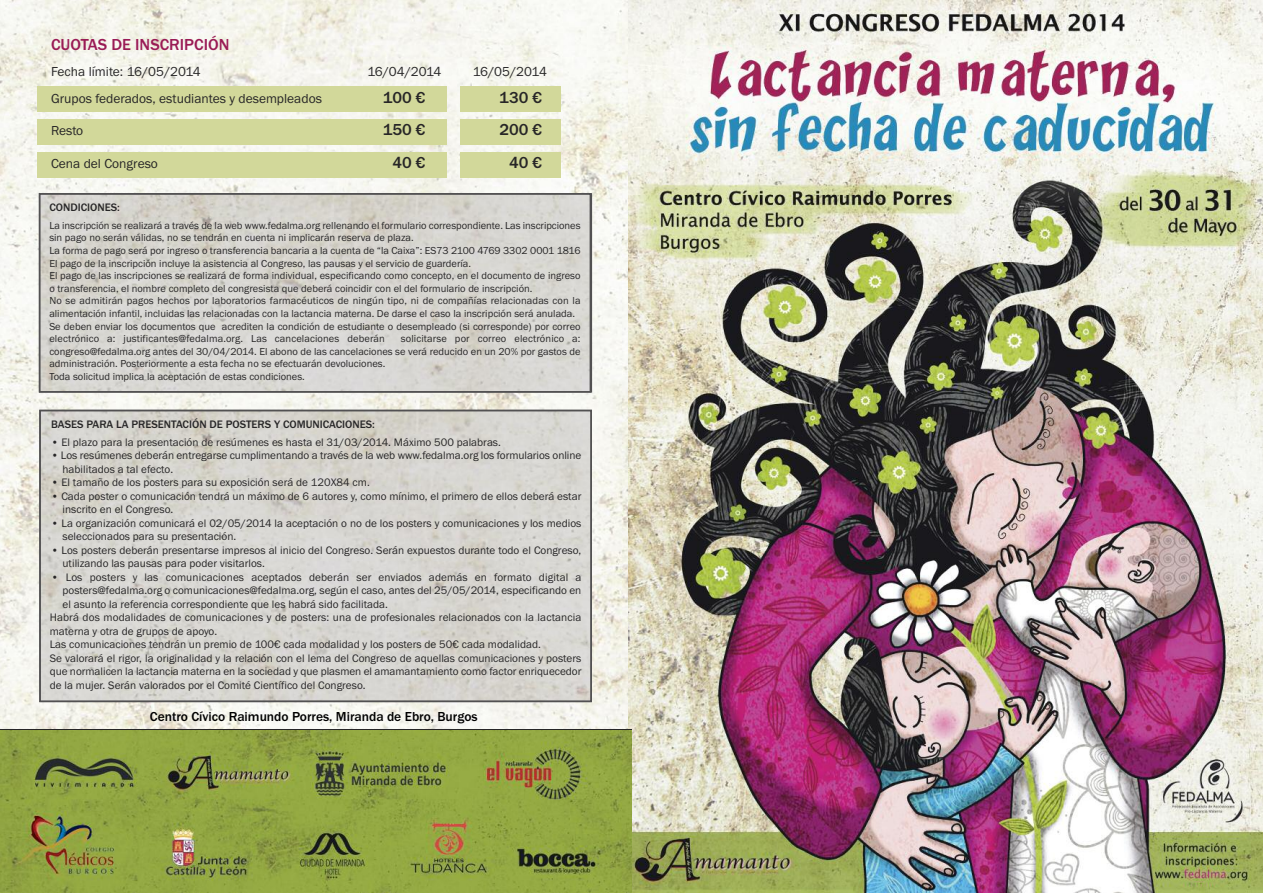
<style>
.page{position:relative;width:1263px;height:893px;background:#fff}
.page>*{position:absolute;margin:0;border:0;box-sizing:border-box;transform-origin:0 0}
.t1{font:500 16.5px "Franklin Gothic";color:#272627}
.t2{font:500 16.5px "Franklin Gothic";color:#9a1b55}
.t3{font:13.5px "Franklin Gothic";color:#272627}
.t4{font:500 13.5px "Franklin Gothic";color:#000}
.t5{font:11.25px/13.5px "Franklin Gothic";color:#272627}
.t6{font:500 11.25px "Franklin Gothic";color:#272627}
.t7{font:10.5px/12.6px "Franklin Gothic";color:#272627}
</style>
<div class="page">
<img style="left:0;top:0;width:629px;height:729px">
<div style="left:38px;top:86px;width:310px;height:25px;background:#d2d89a"></div>
<div style="left:347px;top:86px;width:100px;height:25px;background:#d2d89a"></div>
<div style="left:461px;top:86px;width:100px;height:25px;background:#d2d89a"></div>
<div style="left:347px;top:119px;width:100px;height:25px;background:#d2d89a"></div>
<div style="left:461px;top:119px;width:100px;height:25px;background:#d2d89a"></div>
<div style="left:347px;top:152px;width:100px;height:25px;background:#d2d89a"></div>
<div style="left:461px;top:152px;width:100px;height:25px;background:#d2d89a"></div>
<div style="left:38px;top:119px;width:310px;height:25px;background:#d2d89a"></div>
<div style="left:38px;top:152px;width:310px;height:25px;background:#d2d89a"></div>
<img style="left:629px;top:0;width:634px;height:893px">
<img style="left:42px;top:196px;width:546px;height:194px">
<div style="left:39px;top:193px;width:552px;height:200px;border:2px solid #525152"></div>
<img style="left:0;top:730px;width:631px;height:163px">
<img style="left:42px;top:413px;width:547px;height:286px">
<div style="left:39px;top:410px;width:553px;height:292px;border:2px solid #525152"></div>
<h1 class="t2" style="left:51px;top:34px;width:180px">CUOTAS DE INSCRIPCIÓN</h1>
<p class="t3" style="left:51px;top:63px;width:151px">Fecha límite: 16/05/2014</p>
<p class="t3" style="left:367px;top:63px;width:76px">16/04/2014</p>
<p class="t3" style="left:473px;top:63px;width:76px">16/05/2014</p>
<p class="t3" style="left:51px;top:90px;width:272px">Grupos federados, estudiantes y desempleados</p>
<h1 class="t1" style="left:383px;top:87px;width:44px">100 €</h1>
<h1 class="t1" style="left:499px;top:87px;width:44px">130 €</h1>
<p class="t3" style="left:51px;top:123px;width:34px">Resto</p>
<h1 class="t1" style="left:383px;top:120px;width:44px">150 €</h1>
<h1 class="t1" style="left:499px;top:120px;width:44px">200 €</h1>
<p class="t3" style="left:51px;top:155px;width:108px">Cena del Congreso</p>
<h1 class="t1" style="left:392px;top:153px;width:35px">40 €</h1>
<h1 class="t1" style="left:509px;top:153px;width:35px">40 €</h1>
<p class="t6" style="left:49px;top:201px;width:72px">CONDICIONES:</p>
<p class="t7" style="left:49px;top:219px;width:533px">La inscripción se realizará a través de la web www.fedalma.org rellenando el formulario correspondiente. Las inscripciones sin pago no serán válidas, no se tendrán en cuenta ni implicarán reserva de plaza.<br>La forma de pago será por ingreso o transferencia bancaria a la cuenta de “la Caixa”: ES73 2100 4769 3302 0001 1816<br>El pago de la inscripción incluye la asistencia al Congreso, las pausas y el servicio de guardería.<br>El pago de las inscripciones se realizará de forma individual, especificando como concepto, en el documento de ingreso o transferencia, el nombre completo del congresista que deberá coincidir con el del formulario de inscripción.<br>No se admitirán pagos hechos por laboratorios farmacéuticos de ningún tipo, ni de compañías relacionadas con la alimentación infantil, incluidas las relacionadas con la lactancia materna. De darse el caso la inscripción será anulada.<br>Se deben enviar los documentos que acrediten la condición de estudiante o desempleado (si corresponde) por correo electrónico a: justificantes@fedalma.org. Las cancelaciones deberán</p>
<p class="t7" style="left:49px;top:332px;width:533px;text-indent:351px">solicitarse por correo electrónico a: congreso@fedalma.org antes del 30/04/2014. El abono de las cancelaciones se verá reducido en un 20% por gastos de administración. Posteriormente a esta fecha no se efectuarán devoluciones.<br>Toda solicitud implica la aceptación de estas condiciones.</p>
<p class="t6" style="left:51px;top:418px;width:325px">BASES PARA LA PRESENTACIÓN DE POSTERS Y COMUNICACIONES:</p>
<p class="t5" style="left:51px;top:435px;width:451px">• El plazo para la presentación de resúmenes es hasta el 31/03/2014. Máximo 500 palabras.</p>
<p class="t5" style="left:63px;top:449px;width:520px;text-indent:-11px">• Los resúmenes deberán entregarse cumplimentando a través de la web www.fedalma.org los formularios online habilitados a tal efecto.</p>
<p class="t5" style="left:51px;top:476px;width:320px">• El tamaño de los posters para su exposición será de 120X84 cm.</p>
<p class="t5" style="left:63px;top:489px;width:520px;text-indent:-11px">• Cada poster o comunicación tendrá un máximo de 6 autores y, como mínimo, el primero de ellos deberá estar inscrito en el Congreso.</p>
<p class="t5" style="left:63px;top:516px;width:520px;text-indent:-11px">• La organización comunicará el 02/05/2014 la aceptación o no de los posters y comunicaciones y los medios seleccionados para su presentación.</p>
<p class="t5" style="left:63px;top:543px;width:520px;text-indent:-11px">• Los posters deberán presentarse impresos al inicio del Congreso. Serán expuestos durante todo el Congreso, utilizando las pausas para poder visitarlos.</p>
<p class="t5" style="left:51px;top:570px;width:532px">• Los posters y las comunicaciones aceptados deberán ser enviados además en formato digital a</p>
<p class="t5" style="left:63px;top:584px;width:520px">posters@fedalma.org o comunicaciones@fedalma.org, según el caso, antes del 25/05/2014, especificando en</p>
<p class="t5" style="left:63px;top:597px;width:327px">el asunto la referencia correspondiente que les habrá sido facilitada.</p>
<p class="t5" style="left:50px;top:611px;width:533px">Habrá dos modalidades de comunicaciones y de posters: una de profesionales relacionados con la lactancia</p>
<p class="t5" style="left:50px;top:624px;width:169px">materna y otra de grupos de apoyo.</p>
<p class="t5" style="left:50px;top:638px;width:493px">Las comunicaciones tendrán un premio de 100€ cada modalidad y los posters de 50€ cada modalidad.</p>
<p class="t5" style="left:50px;top:651px;width:533px">Se valorará el rigor, la originalidad y la relación con el lema del Congreso de aquellas comunicaciones y posters</p>
<p class="t5" style="left:50px;top:665px;width:533px">que normalicen la lactancia materna en la sociedad y que plasmen el amamantamiento como factor enriquecedor</p>
<p class="t5" style="left:50px;top:678px;width:317px">de la mujer. Serán valorados por el Comité Científico del Congreso.</p>
<p class="t4" style="left:150px;top:708px;width:329px">Centro Cívico Raimundo Porres, Miranda de Ebro, Burgos</p>
</div>
